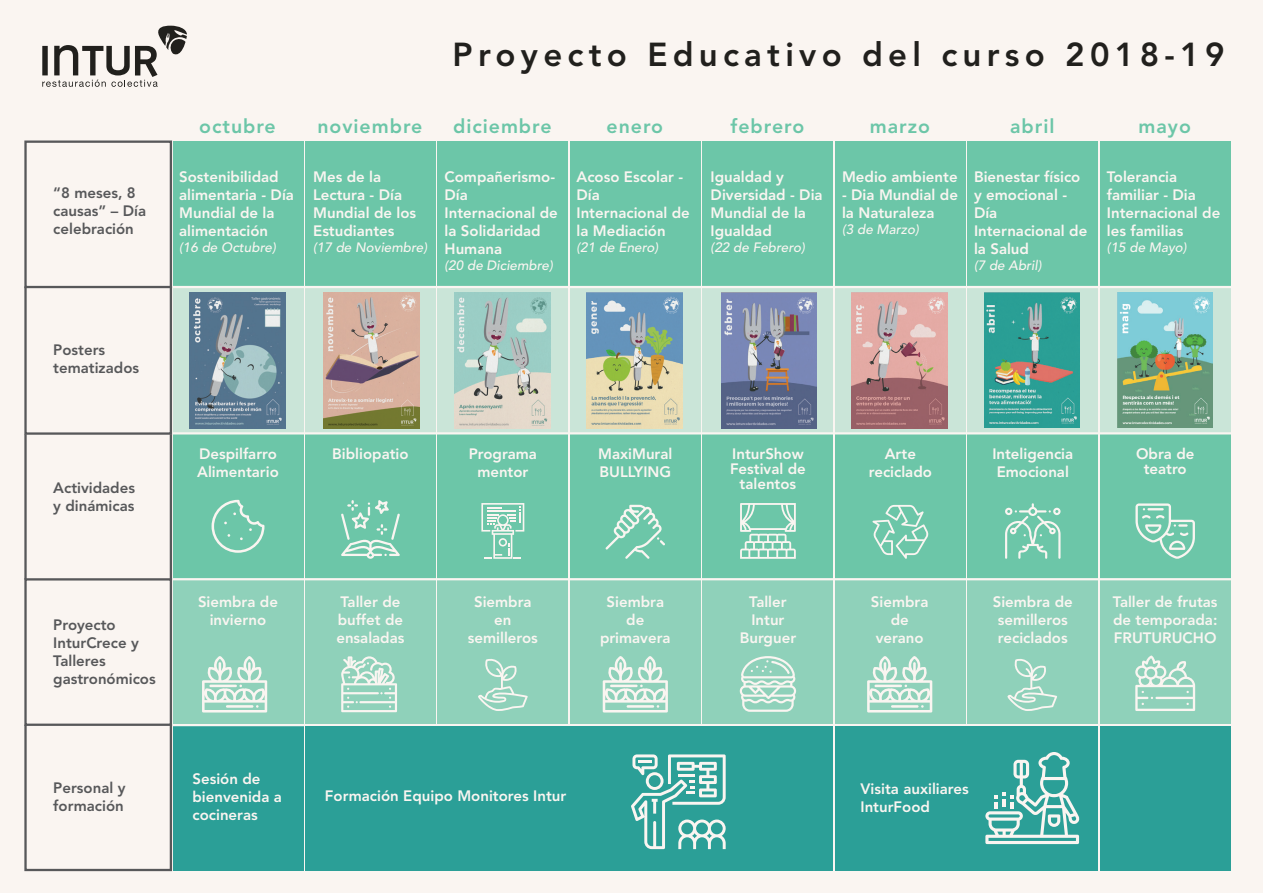
<style>
.page{position:relative;width:1263px;height:893px;background:#faf5f1}
.page>*{position:absolute;margin:0;border:0;box-sizing:border-box;transform-origin:0 0}
.t1{font:800 33px "Avenir LT Std";letter-spacing:.16em;color:#21201d}
.t2{font:800 19.5px "Avenir LT Std";letter-spacing:.05em;color:#6cc6a8}
.t3{font:800 15px/18px "Avenir LT Std";color:#faf5f1}
.t4{font:800 15px/18px "Avenir LT Std";color:#57585a}
.t5{font:italic 500 13.5px "Avenir LT Std";color:#faf5f1}
</style>
<div class="page">
<div style="left:173px;top:142px;width:130px;height:729px;background:#6cc6a8"></div>
<div style="left:305px;top:142px;width:131px;height:729px;background:#6cc6a8"></div>
<div style="left:173px;top:726px;width:130px;height:145px;background:#2b9f97"></div>
<svg style="left:42px;top:25px;width:145px;height:62px"></svg>
<div style="left:438px;top:142px;width:130px;height:729px;background:#6cc6a8"></div>
<div style="left:570px;top:142px;width:130px;height:729px;background:#6cc6a8"></div>
<div style="left:703px;top:142px;width:130px;height:729px;background:#6cc6a8"></div>
<div style="left:835px;top:142px;width:130px;height:729px;background:#6cc6a8"></div>
<div style="left:968px;top:142px;width:130px;height:729px;background:#6cc6a8"></div>
<div style="left:1100px;top:142px;width:130px;height:729px;background:#6cc6a8"></div>
<div style="left:173px;top:288px;width:1058px;height:144px;background:#cae5d8"></div>
<div style="left:166px;top:579px;width:1077px;height:146px;background:#8fd1ba"></div>
<hr style="left:173px;top:578px;width:1070px;height:2px;background:#faf5f1">
<hr style="left:173px;top:724px;width:1070px;height:2px;background:#faf5f1">
<hr style="left:173px;top:432px;width:1070px;height:2px;background:#faf5f1">
<hr style="left:173px;top:286px;width:1070px;height:2px;background:#faf5f1">
<img style="left:189px;top:292px;width:97px;height:136px">
<img style="left:323px;top:292px;width:97px;height:136px">
<img style="left:454px;top:292px;width:97px;height:136px">
<img style="left:587px;top:292px;width:96px;height:136px">
<img style="left:721px;top:292px;width:96px;height:136px">
<img style="left:852px;top:292px;width:96px;height:136px">
<img style="left:985px;top:292px;width:95px;height:135px">
<img style="left:1117px;top:292px;width:95px;height:135px">
<div style="left:305px;top:726px;width:528px;height:145px;background:#2b9f97"></div>
<div style="left:835px;top:726px;width:263px;height:145px;background:#2b9f97"></div>
<div style="left:1100px;top:726px;width:130px;height:145px;background:#2b9f97"></div>
<svg style="left:985px;top:752px;width:94px;height:92px"></svg>
<svg style="left:631px;top:754px;width:95px;height:95px"></svg>
<hr style="left:638px;top:760px;width:14px;height:3px;background:#faf5f1">
<svg style="left:202px;top:656px;width:65px;height:56px"></svg>
<svg style="left:603px;top:656px;width:65px;height:56px"></svg>
<svg style="left:867px;top:656px;width:65px;height:56px"></svg>
<svg style="left:341px;top:656px;width:56px;height:56px"></svg>
<svg style="left:478px;top:659px;width:50px;height:52px"></svg>
<svg style="left:1007px;top:659px;width:50px;height:52px"></svg>
<svg style="left:740px;top:656px;width:56px;height:56px"></svg>
<svg style="left:1135px;top:655px;width:60px;height:56px"></svg>
<svg style="left:341px;top:500px;width:59px;height:59px"></svg>
<svg style="left:212px;top:500px;width:52px;height:53px"></svg>
<svg style="left:481px;top:503px;width:43px;height:56px"></svg>
<svg style="left:605px;top:505px;width:60px;height:54px"></svg>
<svg style="left:740px;top:503px;width:56px;height:56px"></svg>
<svg style="left:872px;top:505px;width:56px;height:54px"></svg>
<svg style="left:1005px;top:503px;width:55px;height:56px"></svg>
<svg style="left:1135px;top:503px;width:60px;height:56px"></svg>
<div style="left:24px;top:140px;width:148px;height:148px;border:2px solid #57585a"></div>
<div style="left:24px;top:578px;width:148px;height:148px;border:2px solid #57585a"></div>
<div style="left:24px;top:723px;width:148px;height:148px;border:2px solid #57585a"></div>
<hr style="left:24px;top:434px;width:3px;height:146px;background:#57585a">
<hr style="left:170px;top:434px;width:2px;height:146px;background:#57585a">
<svg style="left:24px;top:284px;width:149px;height:152px"></svg>
<p class="t4" style="left:53px;top:184px;width:94px">“8 meses, 8 causas” – Día celebración</p>
<p class="t4" style="left:53px;top:341px;width:87px">Posters tematizados</p>
<p class="t4" style="left:53px;top:479px;width:83px">Actividades y dinámicas</p>
<h1 class="t1" style="left:453px;top:35px;width:773px">Proyecto Educativo del curso 2018-19</h1>
<h2 class="t2" style="left:199px;top:115px;width:78px">octubre</h2>
<h2 class="t2" style="left:317px;top:115px;width:106px">noviembre</h2>
<h2 class="t2" style="left:453px;top:115px;width:100px">diciembre</h2>
<h2 class="t2" style="left:606px;top:115px;width:58px">enero</h2>
<p class="t3" style="left:179px;top:168px;width:116px">Sostenibilidad alimentaria - Día<br>Mundial de la alimentación</p>
<p class="t5" style="left:179px;top:240px;width:98px">(16 de Octubre)</p>
<p class="t3" style="left:313px;top:168px;width:105px">Mes de la<br>Lectura - Día<br>Mundial de los<br>Estudiantes</p>
<p class="t5" style="left:313px;top:240px;width:116px">(17 de Noviembre)</p>
<p class="t3" style="left:445px;top:168px;width:115px">Compañerismo-<br>Día<br>Internacional de la Solidaridad<br>Humana</p>
<p class="t5" style="left:445px;top:258px;width:110px">(20 de Diciembre)</p>
<p class="t3" style="left:576px;top:168px;width:115px">Acoso Escolar -<br>Día<br>Internacional de la Mediación</p>
<p class="t5" style="left:576px;top:240px;width:83px">(21 de Enero)</p>
<h2 class="t2" style="left:730px;top:115px;width:75px">febrero</h2>
<h2 class="t2" style="left:870px;top:115px;width:62px">marzo</h2>
<h2 class="t2" style="left:1010px;top:115px;width:46px">abril</h2>
<h2 class="t2" style="left:1138px;top:115px;width:54px">mayo</h2>
<p class="t3" style="left:711px;top:168px;width:113px">Igualdad y<br>Diversidad - Dia<br>Mundial de la<br>Igualdad</p>
<p class="t5" style="left:711px;top:240px;width:96px">(22 de Febrero)</p>
<p class="t3" style="left:842px;top:168px;width:117px">Medio ambiente</p>
<p class="t3" style="left:842px;top:186px;width:117px">- Dia Mundial de la Naturaleza</p>
<p class="t5" style="left:842px;top:222px;width:78px">(3 de Marzo)</p>
<p class="t3" style="left:974px;top:168px;width:115px">Bienestar físico y emocional -<br>Día<br>Internacional de la Salud</p>
<p class="t5" style="left:974px;top:258px;width:69px">(7 de Abril)</p>
<p class="t3" style="left:1107px;top:168px;width:115px">Tolerancia familiar - Dia<br>Internacional de les familias</p>
<p class="t5" style="left:1107px;top:240px;width:81px">(15 de Mayo)</p>
<p class="t3" style="left:197px;top:445px;width:83px">Despilfarro<br>Alimentario</p>
<p class="t3" style="left:332px;top:445px;width:78px">Bibliopatio</p>
<p class="t3" style="left:469px;top:445px;width:70px;text-align:center">Programa mentor</p>
<p class="t3" style="left:730px;top:447px;width:77px;line-height:15px;text-align:center">InturShow<br>Festival de talentos</p>
<p class="t3" style="left:598px;top:445px;width:76px">MaxiMural<br>BULLYING</p>
<p class="t3" style="left:869px;top:445px;width:65px;text-align:center">Arte reciclado</p>
<p class="t3" style="left:992px;top:445px;width:82px">Inteligencia<br>Emocional</p>
<p class="t3" style="left:1136px;top:447px;width:60px;line-height:15px;text-align:center">Obra de teatro</p>
<p class="t4" style="left:53px;top:616px;width:104px">Proyecto<br>InturCrece y<br>Talleres gastronómicos</p>
<p class="t3" style="left:198px;top:593px;width:82px;text-align:center">Siembra de invierno</p>
<p class="t3" style="left:336px;top:593px;width:70px">Taller de buffet de ensaladas</p>
<p class="t3" style="left:468px;top:593px;width:72px;text-align:center">Siembra en semilleros</p>
<p class="t3" style="left:600px;top:593px;width:72px;text-align:center">Siembra de primavera</p>
<p class="t3" style="left:740px;top:593px;width:58px;text-align:center">Taller<br>Intur<br>Burguer</p>
<p class="t3" style="left:871px;top:593px;width:59px;text-align:center">Siembra de verano</p>
<p class="t3" style="left:993px;top:593px;width:82px;text-align:center">Siembra de semilleros reciclados</p>
<p class="t3" style="left:1113px;top:593px;width:106px;text-align:justify">Taller de frutas de temporada:<br>FRUTURUCHO</p>
<p class="t4" style="left:53px;top:778px;width:74px">Personal y formación</p>
<p class="t3" style="left:192px;top:770px;width:91px">Sesión de bienvenida a cocineras</p>
<p class="t3" style="left:325px;top:787px;width:243px">Formación Equipo Monitores Intur</p>
<p class="t3" style="left:860px;top:780px;width:110px">Visita auxiliares<br>InturFood</p>
</div>
